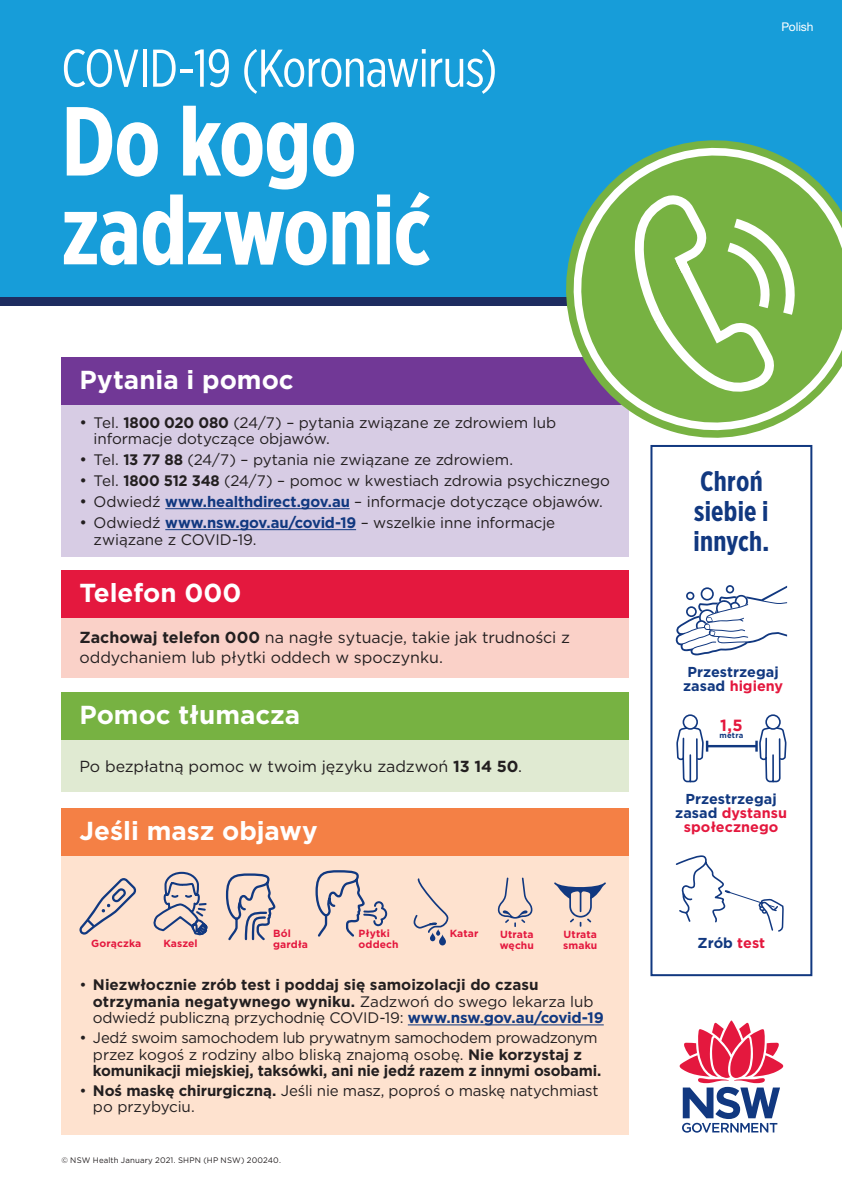
<style>
.page{position:relative;width:842px;height:1191px;background:#fff}
.page>*{position:absolute;margin:0;border:0;box-sizing:border-box;transform-origin:0 0}
.t1{font:700 97.8px/88.8px "Gotham X Narrow";letter-spacing:-.015em;color:#fff}
.t2{font:53px "Gotham X Narrow";letter-spacing:-.02em;color:#fff}
.t3{font:700 28px/30px "Gotham X Narrow";letter-spacing:.005em;color:#113880}
.t4{font:700 26px "Gotham";color:#fff}
.t5{font:700 16.2px "Gotham";color:#e4183e}
.t6{font:16px/19.2px "Gotham";letter-spacing:-.005em;color:#231f20}
.t7{font:15.2px/16.7px "Gotham";letter-spacing:-.01em;color:#231f20}
.t8{font:700 15.2px/16.7px "Gotham";color:#231f20}
.t9{font:700 14.4px/13.8px "Gotham";color:#e4183e;text-align:center}
.t10{font:700 14.4px/13.8px "Gotham";color:#113880;text-align:center}
.t11{font:12px "Helvetica Neue LT Pro";letter-spacing:-.005em;color:#fff}
.t12{font:700 10.3px/10.4px "Gotham";letter-spacing:.01em;color:#e4183e}
.t13{font:8px "Gotham";letter-spacing:.02em;color:#231f20}
.t14{font:700 7.7px "Gotham";letter-spacing:.02em;color:#113880}
.s1{font-size:16px}
.s2{font-weight:700}
.s3{font-weight:700;color:#113880}
.s4{font-weight:400}
.s5{color:#113880}
.s6{color:#e4183e}
</style>
<div class="page">
<div style="left:61px;top:360px;width:568px;height:196px;background:#d7cce4"></div>
<div style="left:61px;top:357px;width:568px;height:47px;background:#713896"></div>
<div style="left:0;top:0;width:842px;height:302px;background:#179dd9"></div>
<svg style="left:679px;top:1020px;width:105px;height:112px"></svg>
<div style="left:0;top:297px;width:842px;height:9px;background:#1e2c60"></div>
<svg style="left:554px;top:140px;width:288px;height:310px"></svg>
<svg style="left:631px;top:188px;width:167px;height:204px;background:#91c066"></svg>
<div style="left:650px;top:445px;width:162px;height:531px;border:2px solid #113880"></div>
<svg style="left:675px;top:585px;width:112px;height:70px"></svg>
<hr style="left:707px;top:745px;width:49px;height:2px;background:#113880">
<svg style="left:676px;top:714px;width:32px;height:69px"></svg>
<svg style="left:755px;top:714px;width:32px;height:69px"></svg>
<div style="left:61px;top:570px;width:568px;height:107px;background:#fad1c8"></div>
<div style="left:61px;top:570px;width:568px;height:47px;background:#e4183e"></div>
<div style="left:61px;top:692px;width:568px;height:99px;background:#e0ead2"></div>
<div style="left:61px;top:692px;width:568px;height:48px;background:#77b242"></div>
<div style="left:61px;top:851px;width:568px;height:283px;background:#fee2cf"></div>
<div style="left:61px;top:808px;width:568px;height:47px;background:#f48045"></div>
<svg style="left:675px;top:855px;width:109px;height:77px"></svg>
<svg style="left:79px;top:878px;width:58px;height:56px"></svg>
<svg style="left:225px;top:873px;width:51px;height:68px"></svg>
<svg style="left:315px;top:870px;width:72px;height:67px"></svg>
<svg style="left:153px;top:871px;width:55px;height:65px"></svg>
<svg style="left:413px;top:878px;width:36px;height:67px"></svg>
<svg style="left:554px;top:882px;width:52px;height:44px"></svg>
<svg style="left:498px;top:877px;width:34px;height:50px"></svg>
<hr style="left:165px;top:508px;width:185px;height:1px;background:#113880">
<hr style="left:165px;top:529px;width:191px;height:1px;background:#113880">
<hr style="left:408px;top:1024px;width:196px;height:1px;background:#113880">
<h2 class="t2" style="left:61px;top:36px;width:437px">COVID-19 (Koronawirus)</h2>
<h1 class="t1" style="left:61px;top:96px;width:371px">Do kogo zadzwonić</h1>
<h3 class="t4" style="left:79px;top:362px;width:216px">Pytania i pomoc</h3>
<p class="t7" style="left:94px;top:413px;width:464px;text-indent:-14px"><span class="s1">•</span> Tel. <span class="s2">1800 020 080</span> (24/7) – pytania związane ze zdrowiem lub informacje dotyczące objawów.</p>
<p class="t7" style="left:79px;top:451px;width:435px"><span class="s1">•</span> Tel. <span class="s2">13 77 88</span> (24/7) – pytania nie związane ze zdrowiem.</p>
<p class="t7" style="left:79px;top:472px;width:532px"><span class="s1">•</span> Tel. <span class="s2">1800 512 348</span> (24/7) – pomoc w kwestiach zdrowia psychicznego</p>
<p class="t7" style="left:79px;top:493px;width:525px"><span class="s1">•</span> Odwiedź <span class="s3">www.healthdirect.gov.au</span> – informacje dotyczące objawów.</p>
<p class="t7" style="left:94px;top:514px;width:463px;text-indent:-14px"><span class="s1">•</span> Odwiedź <span class="s3">www.nsw.gov.au/covid-19</span> – wszelkie inne informacje związane z COVID-19.</p>
<h3 class="t4" style="left:79px;top:575px;width:164px">Telefon 000</h3>
<p class="t6" style="left:79px;top:628px;width:492px"><span class="s2">Zachowaj telefon 000</span> na nagłe sytuacje, takie jak trudności z oddychaniem lub płytki oddech w spoczynku.</p>
<h3 class="t4" style="left:79px;top:698px;width:222px">Pomoc tłumacza</h3>
<p class="t6" style="left:79px;top:756px;width:444px">Po bezpłatną pomoc w twoim języku zadzwoń <span class="s2">13 14 50</span>.</p>
<h3 class="t4" style="left:79px;top:813px;width:240px">Jeśli masz objawy</h3>
<p class="t12" style="left:91px;top:938px;width:52px">Gorączka</p>
<p class="t12" style="left:273px;top:928px;width:36px">Ból gardła</p>
<p class="t12" style="left:359px;top:928px;width:33px">Płytki</p>
<p class="t12" style="left:163px;top:938px;width:36px">Kaszel</p>
<p class="t12" style="left:359px;top:938px;width:41px">oddech</p>
<p class="t12" style="left:450px;top:928px;width:30px">Katar</p>
<p class="t12" style="left:563px;top:929px;width:36px">Utrata smaku</p>
<p class="t12" style="left:500px;top:929px;width:36px">Utrata węchu</p>
<p class="t8" style="left:93px;top:976px;width:512px;text-indent:-13px"><span class="s4">•</span> Niezwłocznie zrób test i poddaj się samoizolacji do czasu otrzymania negatywnego wyniku. <span class="s4">Zadzwoń do swego lekarza lub odwiedź publiczną przychodnię COVID-19:</span> <span class="s5">www.nsw.gov.au/covid-19</span></p>
<p class="t7" style="left:93px;top:1028px;width:510px;text-indent:-13px">• Jedź swoim samochodem lub prywatnym samochodem prowadzonym przez kogoś z rodziny albo bliską znajomą osobę. <span class="s2">Nie korzystaj z komunikacji miejskiej, taksówki, ani nie jedź razem z innymi osobami.</span></p>
<p class="t7" style="left:93px;top:1081px;width:507px;text-indent:-13px">• <span class="s2">Noś maskę chirurgiczną.</span> Jeśli nie masz, poproś o maskę natychmiast po przybyciu.</p>
<p class="t13" style="left:61px;top:1155px;width:221px">© NSW Health January 2021. SHPN (HP NSW) 200240.</p>
<p class="t11" style="left:781px;top:20px;width:34px">Polish</p>
<h3 class="t3" style="left:693px;top:466px;width:77px">Chroń siebie i innych.</h3>
<p class="t10" style="left:683px;top:665px;width:102px">Przestrzegaj zasad <span class="s6">higieny</span></p>
<p class="t5" style="left:720px;top:714px;width:24px">1,5</p>
<p class="t14" style="left:719px;top:730px;width:25px">metra</p>
<p class="t9" style="left:675px;top:792px;width:113px"><span class="s5">Przestrzegaj zasad</span> dystansu społecznego</p>
<p class="t10" style="left:698px;top:936px;width:69px">Zrób <span class="s6">test</span></p>
</div>
